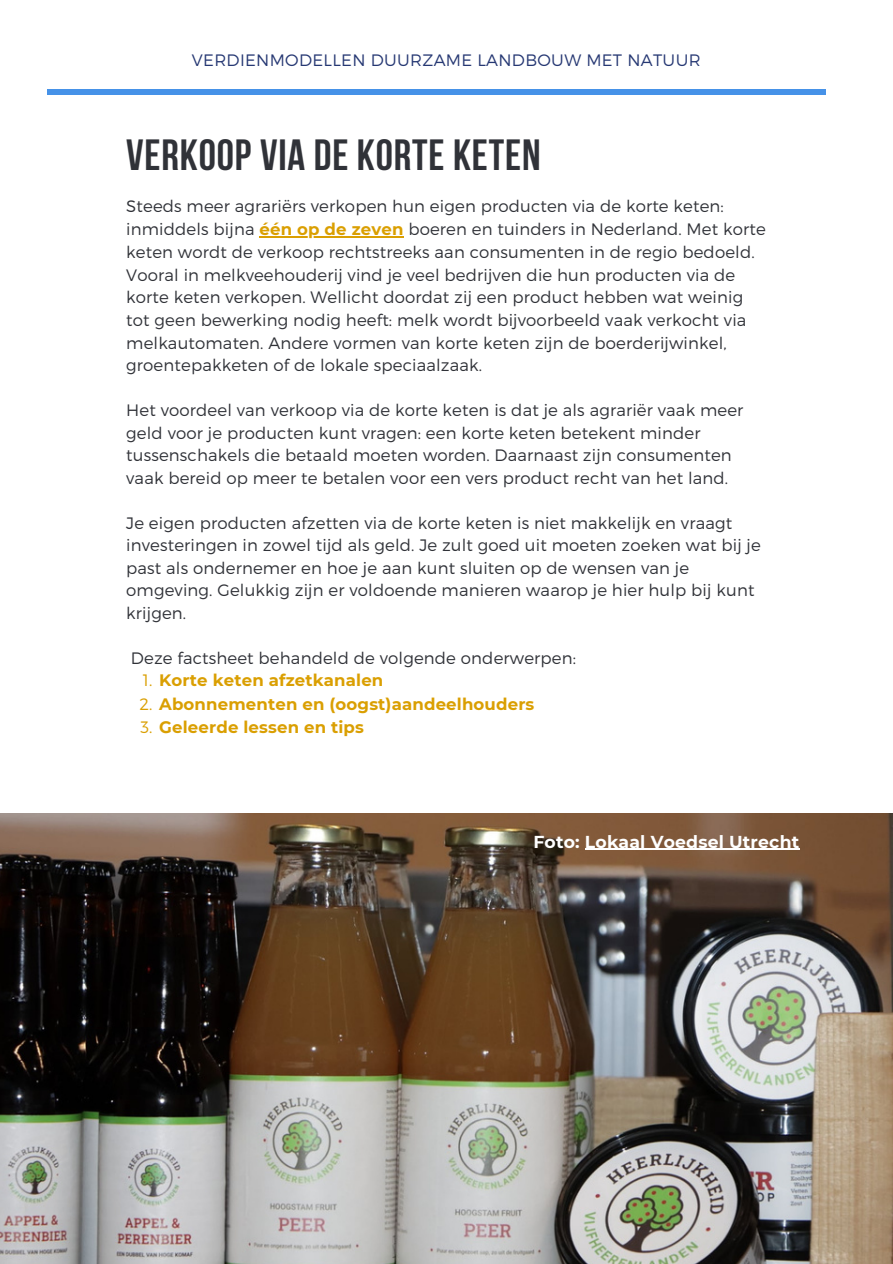
<style>
.page{position:relative;width:893px;height:1264px;background:#fff}
.page>*{position:absolute;margin:0;border:0;box-sizing:border-box;transform-origin:0 0}
.t1{font:700 43.5px "Bebas Neue";letter-spacing:.02em;color:#303238}
.t2{font:700 17.25px "Montserrat";letter-spacing:.01em;color:#fff}
.t3{font:300 16.5px/22.6px "Montserrat";letter-spacing:.01em;color:#303238}
.t4{font:700 16.5px "Montserrat";letter-spacing:.01em;color:#da9f02}
.t5{font:300 16.5px "Montserrat";letter-spacing:.02em;color:#263873}
.s1{font-weight:700;color:#da9f02}
.s2{font-weight:300}
</style>
<div class="page">
<div style="left:47px;top:89px;width:778px;height:6px;background:#4692e8"></div>
<img style="left:0;top:814px;width:892px;height:448px">
<hr style="left:259px;top:236px;width:144px;height:1px;background:#da9f02">
<hr style="left:585px;top:848px;width:214px;height:1px;background:#fff">
<p class="t5" style="left:192px;top:49px;width:510px">VERDIENMODELLEN DUURZAME LANDBOUW MET NATUUR</p>
<p class="t1" style="left:126px;top:137px;width:416px">VERKOOP VIA DE KORTE KETEN</p>
<p class="t3" style="left:126px;top:194px;width:641px">Steeds meer agrariërs verkopen hun eigen producten via de korte keten: inmiddels bijna <span class="s1">één op de zeven</span> boeren en tuinders in Nederland. Met korte keten wordt de verkoop rechtstreeks aan consumenten in de regio bedoeld.<br>Vooral in melkveehouderij vind je veel bedrijven die hun producten via de korte keten verkopen. Wellicht doordat zij een product hebben wat weinig tot geen bewerking nodig heeft: melk wordt bijvoorbeeld vaak verkocht via melkautomaten. Andere vormen van korte keten zijn de boerderijwinkel, groentepakketen of de lokale speciaalzaak.</p>
<p class="t3" style="left:126px;top:398px;width:618px">Het voordeel van verkoop via de korte keten is dat je als agrariër vaak meer geld voor je producten kunt vragen: een korte keten betekent minder tussenschakels die betaald moeten worden. Daarnaast zijn consumenten vaak bereid op meer te betalen voor een vers product recht van het land.</p>
<p class="t3" style="left:126px;top:510px;width:636px">Je eigen producten afzetten via de korte keten is niet makkelijk en vraagt investeringen in zowel tijd als geld. Je zult goed uit moeten zoeken wat bij je past als ondernemer en hoe je aan kunt sluiten op de wensen van je omgeving. Gelukkig zijn er voldoende manieren waarop je hier hulp bij kunt krijgen.</p>
<p class="t3" style="left:131px;top:645px;width:446px">Deze factsheet behandeld de volgende onderwerpen:</p>
<p class="t4" style="left:143px;top:670px;width:242px"><span class="s2">1.</span> Korte keten afzetkanalen</p>
<p class="t4" style="left:139px;top:693px;width:396px"><span class="s2">2.</span> Abonnementen en (oogst)aandeelhouders</p>
<p class="t4" style="left:140px;top:717px;width:225px"><span class="s2">3.</span> Geleerde lessen en tips</p>
<p class="t2" style="left:533px;top:831px;width:267px">Foto: Lokaal Voedsel Utrecht</p>
</div>
